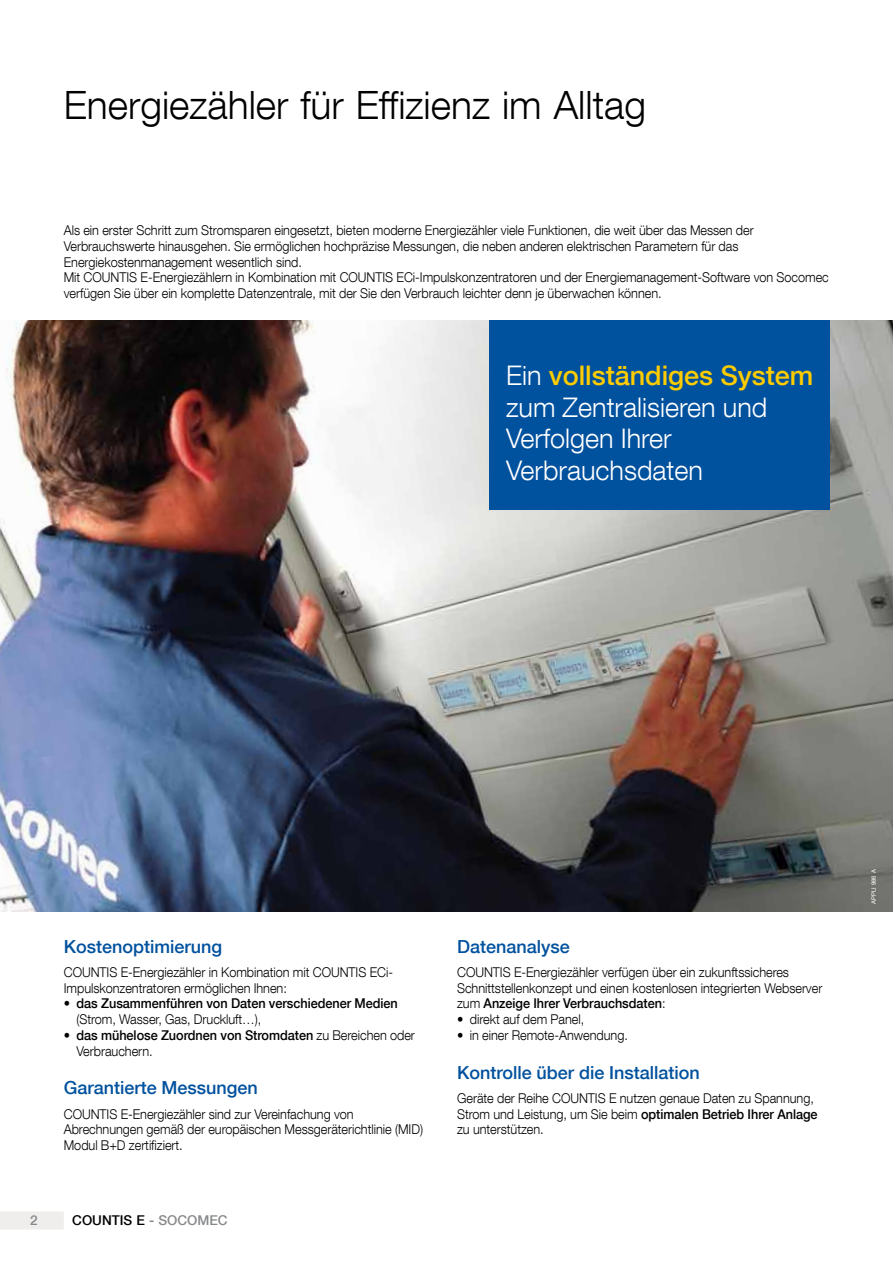
<style>
.page{position:relative;width:893px;height:1263px;background:#fff}
.page>*{position:absolute;margin:0;border:0;box-sizing:border-box;transform-origin:0 0}
.t1{font:300 39px "Helvetica Neue LT Com";color:#000}
.t2{font:300 27px/31.5px "Helvetica Neue LT Com";color:#fff}
.t3{font:500 18px "Helvetica Neue LT Com";color:#00519e}
.t4{font:300 13.5px/15.8px "Helvetica Neue LT Com";letter-spacing:-.005em;color:#000;scale:.94 1}
.t5{font:500 13.5px/15.8px "Helvetica Neue LT Com";letter-spacing:-.005em;color:#000;scale:.94 1}
.t6{font:500 13.5px "Helvetica Neue LT Com";letter-spacing:-.005em;color:#000}
.t7{font:500 13.5px "Helvetica Neue LT Com";color:#87888a}
.t8{font:6px "Helvetica Neue LT Com";color:#fff}
.s1{font-weight:500;color:#fecc00}
.s2{font-weight:300}
.s3{color:#87888a}
.s4{font-weight:500}
</style>
<div class="page">
<div style="left:0;top:1211px;width:64px;height:18px;background:#f0eeed"></div>
<img style="left:0;top:320px;width:893px;height:591px">
<div style="left:489px;top:320px;width:340px;height:189px;background:#00519e"></div>
<h1 class="t1" style="left:64px;top:82px;width:584px">Energiezähler für Effizienz im Alltag</h1>
<p class="t4" style="left:64px;top:222px;width:815px">Als ein erster Schritt zum Stromsparen eingesetzt, bieten moderne Energiezähler viele Funktionen, die weit über das Messen der Verbrauchswerte hinausgehen. Sie ermöglichen hochpräzise Messungen, die neben anderen elektrischen Parametern für das Energiekostenmanagement wesentlich sind.<br>Mit COUNTIS E-Energiezählern in Kombination mit COUNTIS ECi-Impulskonzentratoren und der Energiemanagement-Software von Socomec verfügen Sie über ein komplette Datenzentrale, mit der Sie den Verbrauch leichter denn je überwachen können.</p>
<h2 class="t2" style="left:506px;top:359px;width:309px">Ein <span class="s1">vollständiges System </span>zum Zentralisieren und<br>Verfolgen Ihrer<br>Verbrauchsdaten</h2>
<h3 class="t3" style="left:64px;top:935px;width:160px">Kostenoptimierung</h3>
<p class="t4" style="left:64px;top:964px;width:352px">COUNTIS E-Energiezähler in Kombination mit COUNTIS ECi-<br>Impulskonzentratoren ermöglichen Ihnen:</p>
<p class="t5" style="left:77px;top:995px;width:343px;text-indent:-13px"><span class="s2">•</span> das Zusammenführen von Daten verschiedener Medien <span class="s2">(Strom, Wasser, Gas, Druckluft…),</span></p>
<p class="t5" style="left:77px;top:1027px;width:361px;text-indent:-13px"><span class="s2">•</span> das mühelose Zuordnen von Stromdaten <span class="s2">zu Bereichen oder<br>Verbrauchern.</span></p>
<h3 class="t3" style="left:64px;top:1077px;width:196px">Garantierte Messungen</h3>
<p class="t4" style="left:64px;top:1106px;width:384px">COUNTIS E-Energiezähler sind zur Vereinfachung von<br>Abrechnungen gemäß der europäischen Messgeräterichtlinie (MID)<br>Modul B+D zertifiziert.</p>
<p class="t7" style="left:30px;top:1212px;width:9px">2</p>
<p class="t6" style="left:72px;top:1212px;width:157px">COUNTIS E <span class="s3">- SOCOMEC</span></p>
<h3 class="t3" style="left:457px;top:935px;width:114px">Datenanalyse</h3>
<p class="t4" style="left:457px;top:964px;width:390px">COUNTIS E-Energiezähler verfügen über ein zukunftssicheres<br>Schnittstellenkonzept und einen kostenlosen integrierten Webserver zum <span class="s4">Anzeige Ihrer Verbrauchsdaten</span>:</p>
<p class="t4" style="left:457px;top:1011px;width:137px">• direkt auf dem Panel,</p>
<p class="t4" style="left:457px;top:1027px;width:183px">• in einer Remote-Anwendung.</p>
<h3 class="t3" style="left:457px;top:1061px;width:244px">Kontrolle über die Installation</h3>
<p class="t4" style="left:457px;top:1090px;width:385px">Geräte der Reihe COUNTIS E nutzen genaue Daten zu Spannung,<br>Strom und Leistung, um Sie beim <span class="s4">optimalen Betrieb Ihrer Anlage </span>zu unterstützen.</p>
<p class="t8" style="left:870px;top:904px;width:36px;rotate:-90deg">APPLI 986 A</p>
</div>
